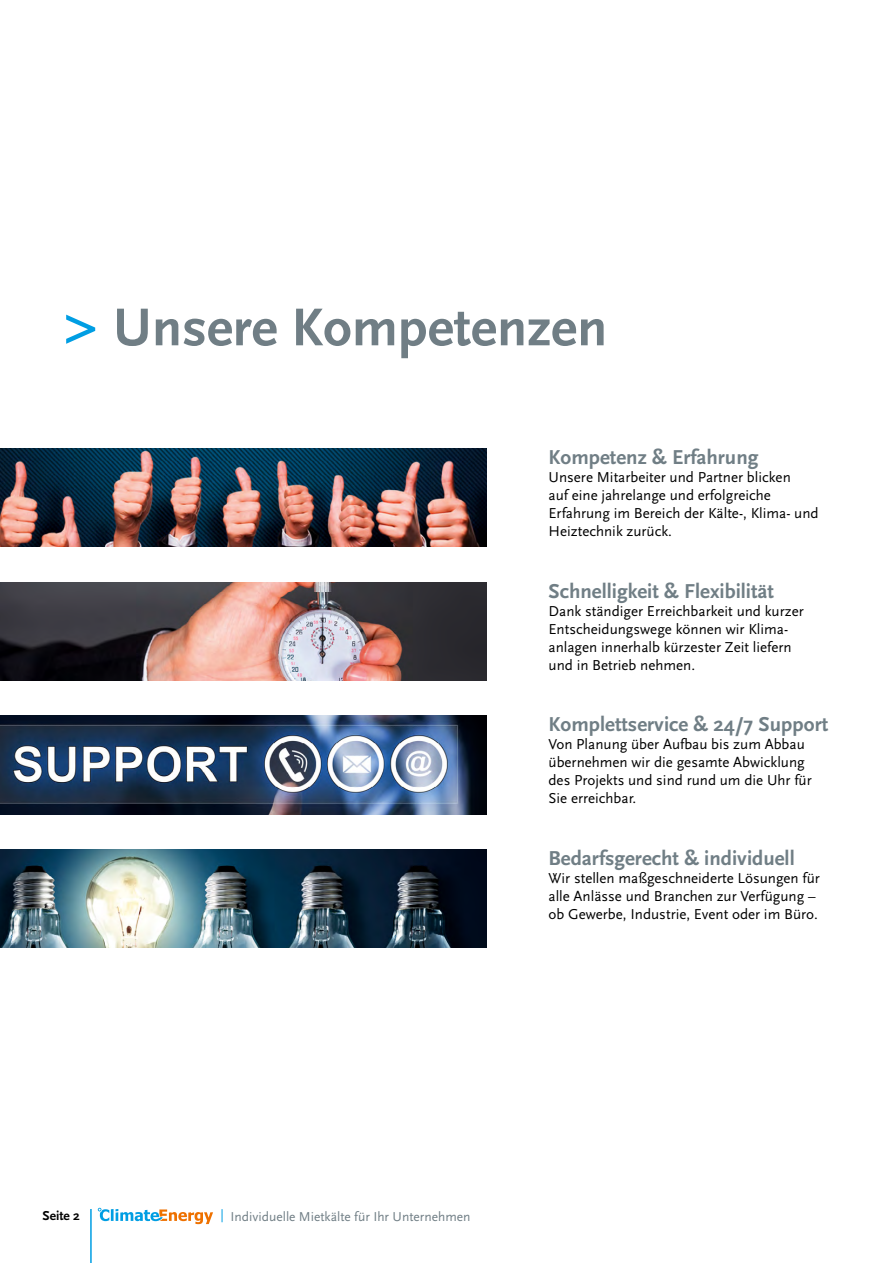
<style>
.page{position:relative;width:893px;height:1263px;background:#fff}
.page>*{position:absolute;margin:0;border:0;box-sizing:border-box;transform-origin:0 0}
.t1{font:700 55.5px "Scala Sans";color:#707e85}
.t2{font:700 21px "Scala Sans";color:#707e85}
.t3{font:15px/18px "Scala Sans";color:#000}
.t4{font:13.5px "Scala Sans";color:#707e85}
.t5{font:700 13.5px "Scala Sans";color:#000}
.s1{font-size:61.5px;color:#009ee3}
.s2{color:#009ee3}
</style>
<div class="page">
<svg style="left:98px;top:1208px;width:115px;height:16px"></svg>
<hr style="left:90px;top:1209px;width:2px;height:54px;background:#009ee3">
<img style="left:0;top:448px;width:487px;height:99px">
<img style="left:0;top:582px;width:487px;height:99px">
<img style="left:0;top:716px;width:487px;height:98px">
<img style="left:0;top:849px;width:487px;height:99px">
<h1 class="t1" style="left:64px;top:297px;width:545px"><span class="s1">&gt;</span> Unsere Kompetenzen</h1>
<h2 class="t2" style="left:549px;top:446px;width:211px">Kompetenz &amp; Erfahrung</h2>
<p class="t3" style="left:549px;top:468px;width:272px">Unsere Mitarbeiter und Partner blicken<br>auf eine jahrelange und erfolgreiche Erfahrung im Bereich der Kälte-, Klima- und Heiztechnik zurück.</p>
<h2 class="t2" style="left:549px;top:579px;width:227px">Schnelligkeit &amp; Flexibilität</h2>
<p class="t3" style="left:549px;top:602px;width:257px">Dank ständiger Erreichbarkeit und kurzer Entscheidungswege können wir Klima&shy;anlagen innerhalb kürzester Zeit liefern und in Betrieb nehmen.</p>
<h2 class="t2" style="left:549px;top:713px;width:281px">Komplettservice &amp; 24/7 Support</h2>
<p class="t3" style="left:549px;top:735px;width:265px">Von Planung über Aufbau bis zum Abbau übernehmen wir die gesamte Abwicklung des Projekts und sind rund um die Uhr für<br>Sie erreichbar.</p>
<h2 class="t2" style="left:549px;top:846px;width:248px">Bedarfsgerecht &amp; individuell</h2>
<p class="t3" style="left:549px;top:869px;width:273px">Wir stellen maßgeschneiderte Lösungen für alle Anlässe und Branchen zur Verfügung – ob Gewerbe, Industrie, Event oder im Büro.</p>
<p class="t5" style="left:43px;top:1208px;width:39px">Seite 2</p>
<p class="t4" style="left:220px;top:1209px;width:252px"><span class="s2">|</span> Individuelle Mietkälte für Ihr Unternehmen</p>
</div>
